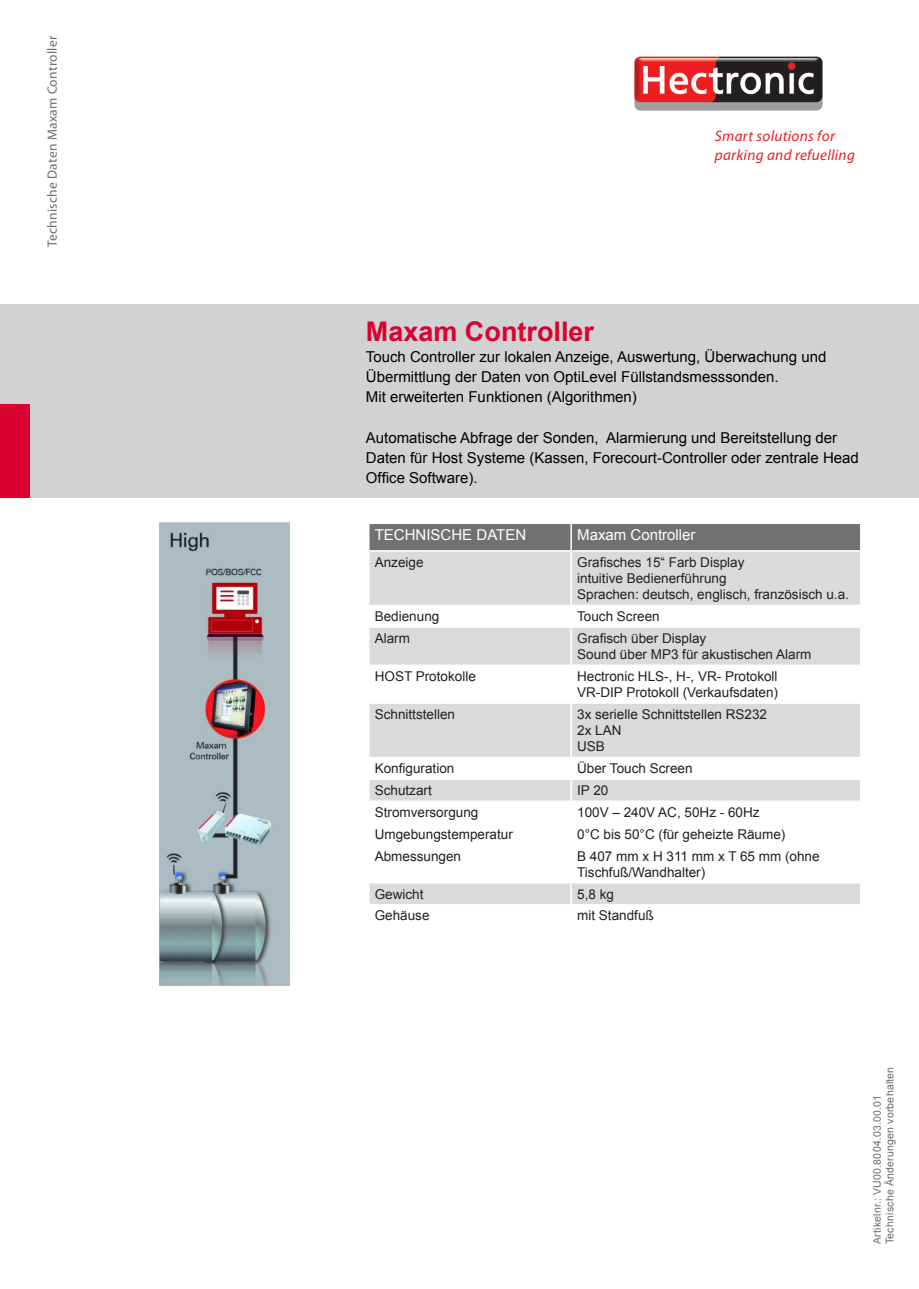
<style>
.page{position:relative;width:919px;height:1289px;background:#fff}
.page>*{position:absolute;margin:0;border:0;box-sizing:border-box;transform-origin:0 0}
.t1{font:700 27px "Arial";color:#db0030}
.t2{font:italic 15.15px/18.1px "Myriad Pro";letter-spacing:.02em;color:#ee1d23}
.t3{font:15px/20.2px "Arial";color:#000}
.t4{font:15px "Arial";color:#fff}
.t5{font:13.5px/16.2px "Arial";color:#231f20}
.t6{font:13.5px "Myriad Pro";letter-spacing:.02em;color:#6c6d70}
.t7{font:10.5px "Arial";letter-spacing:.02em;color:#6c6d70}
</style>
<div class="page">
<div style="left:0;top:304px;width:918px;height:193px;background:#d1d2d4"></div>
<img style="left:634px;top:56px;width:189px;height:55px">
<div style="left:0;top:404px;width:30px;height:93px;background:#db0030"></div>
<svg style="left:369px;top:551px;width:491px;height:353px;fill:#d9dadb"></svg>
<div style="left:369px;top:523px;width:492px;height:27px;background:#707173"></div>
<hr style="left:570px;top:551px;width:2px;height:54px;background:#fff">
<hr style="left:570px;top:605px;width:2px;height:21px;background:#fff">
<hr style="left:368px;top:626px;width:203px;height:1px;background:#fff">
<hr style="left:571px;top:626px;width:290px;height:1px;background:#fff">
<hr style="left:570px;top:627px;width:2px;height:38px;background:#fff">
<hr style="left:570px;top:665px;width:2px;height:37px;background:#fff">
<hr style="left:368px;top:702px;width:203px;height:1px;background:#fff">
<hr style="left:571px;top:702px;width:290px;height:1px;background:#fff">
<hr style="left:570px;top:703px;width:2px;height:54px;background:#fff">
<hr style="left:570px;top:757px;width:2px;height:21px;background:#fff">
<hr style="left:368px;top:778px;width:203px;height:2px;background:#fff">
<hr style="left:571px;top:778px;width:290px;height:2px;background:#fff">
<hr style="left:570px;top:780px;width:2px;height:20px;background:#fff">
<hr style="left:570px;top:801px;width:2px;height:21px;background:#fff">
<hr style="left:368px;top:822px;width:203px;height:1px;background:#fff">
<hr style="left:571px;top:822px;width:290px;height:1px;background:#fff">
<hr style="left:570px;top:823px;width:2px;height:21px;background:#fff">
<hr style="left:570px;top:844px;width:2px;height:38px;background:#fff">
<hr style="left:368px;top:882px;width:203px;height:1px;background:#fff">
<hr style="left:571px;top:882px;width:290px;height:1px;background:#fff">
<hr style="left:570px;top:883px;width:2px;height:21px;background:#fff">
<hr style="left:369px;top:605px;width:202px;height:1px;background:#fff">
<hr style="left:571px;top:605px;width:289px;height:1px;background:#fff">
<hr style="left:369px;top:664px;width:202px;height:1px;background:#fff">
<hr style="left:571px;top:664px;width:289px;height:1px;background:#fff">
<hr style="left:369px;top:757px;width:202px;height:1px;background:#fff">
<hr style="left:571px;top:757px;width:289px;height:1px;background:#fff">
<hr style="left:369px;top:800px;width:202px;height:1px;background:#fff">
<hr style="left:571px;top:800px;width:289px;height:1px;background:#fff">
<hr style="left:369px;top:844px;width:202px;height:1px;background:#fff">
<hr style="left:571px;top:844px;width:289px;height:1px;background:#fff">
<img style="left:159px;top:522px;width:131px;height:463px">
<p class="t6" style="left:44px;top:247px;width:213px;rotate:-90deg">Technische Daten Maxam Controller</p>
<p class="t2" style="left:714px;top:127px;width:142px">Smart solutions for parking and refuelling</p>
<p class="t1" style="left:366px;top:313px;width:230px">Maxam Controller</p>
<p class="t3" style="left:366px;top:346px;width:462px">Touch Controller zur lokalen Anzeige, Auswertung, Überwachung und<br>Übermittlung der Daten von OptiLevel Füllstandsmesssonden.</p>
<p class="t3" style="left:366px;top:387px;width:272px">Mit erweiterten Funktionen (Algorithmen)</p>
<p class="t3" style="left:366px;top:427px;width:494px">Automatische Abfrage der Sonden, Alarmierung und Bereitstellung der<br>Daten für Host Systeme (Kassen, Forecourt-Controller oder zentrale Head<br>Office Software).</p>
<p class="t4" style="left:375px;top:525px;width:153px">TECHNISCHE DATEN</p>
<p class="t4" style="left:577px;top:525px;width:120px">Maxam Controller</p>
<p class="t5" style="left:375px;top:554px;width:50px">Anzeige</p>
<p class="t5" style="left:577px;top:554px;width:169px">Grafisches 15“ Farb Display</p>
<p class="t5" style="left:577px;top:570px;width:151px">intuitive Bedienerführung</p>
<p class="t5" style="left:577px;top:586px;width:273px">Sprachen: deutsch, englisch, französisch u.a.</p>
<p class="t5" style="left:375px;top:608px;width:66px">Bedienung</p>
<p class="t5" style="left:577px;top:608px;width:84px">Touch Screen</p>
<p class="t5" style="left:375px;top:630px;width:37px">Alarm</p>
<p class="t5" style="left:577px;top:630px;width:131px">Grafisch über Display</p>
<p class="t5" style="left:577px;top:646px;width:236px">Sound über MP3 für akustischen Alarm</p>
<p class="t5" style="left:375px;top:668px;width:103px">HOST Protokolle</p>
<p class="t5" style="left:577px;top:668px;width:202px">Hectronic HLS-, H-, VR- Protokoll</p>
<p class="t5" style="left:577px;top:684px;width:202px">VR-DIP Protokoll (Verkaufsdaten)</p>
<p class="t5" style="left:375px;top:706px;width:82px">Schnittstellen</p>
<p class="t5" style="left:577px;top:706px;width:191px">3x serielle Schnittstellen RS232</p>
<p class="t5" style="left:577px;top:722px;width:46px">2x LAN</p>
<p class="t5" style="left:577px;top:738px;width:29px">USB</p>
<p class="t5" style="left:375px;top:760px;width:81px">Konfiguration</p>
<p class="t5" style="left:577px;top:760px;width:117px">Über Touch Screen</p>
<p class="t5" style="left:375px;top:782px;width:59px">Schutzart</p>
<p class="t5" style="left:577px;top:782px;width:33px">IP 20</p>
<p class="t5" style="left:375px;top:804px;width:105px">Stromversorgung</p>
<p class="t5" style="left:577px;top:804px;width:184px">100V – 240V AC, 50Hz - 60Hz</p>
<p class="t5" style="left:375px;top:826px;width:140px">Umgebungstemperatur</p>
<p class="t5" style="left:577px;top:826px;width:210px">0°C bis 50°C (für geheizte Räume)</p>
<p class="t5" style="left:375px;top:847px;width:88px">Abmessungen</p>
<p class="t5" style="left:577px;top:847px;width:244px">B 407 mm x H 311 mm x T 65 mm (ohne<br>Tischfuß/Wandhalter)</p>
<p class="t5" style="left:375px;top:885px;width:50px">Gewicht</p>
<p class="t5" style="left:577px;top:885px;width:38px">5,8 kg</p>
<p class="t5" style="left:375px;top:907px;width:56px">Gehäuse</p>
<p class="t5" style="left:577px;top:907px;width:78px">mit Standfuß</p>
<p class="t7" style="left:882px;top:1243px;width:179px;rotate:-90deg">Technische Änderungen vorbehalten</p>
<p class="t7" style="left:870px;top:1243px;width:151px;rotate:-90deg">Artikelnr.: VU00.8004.03.00.01</p>
</div>
